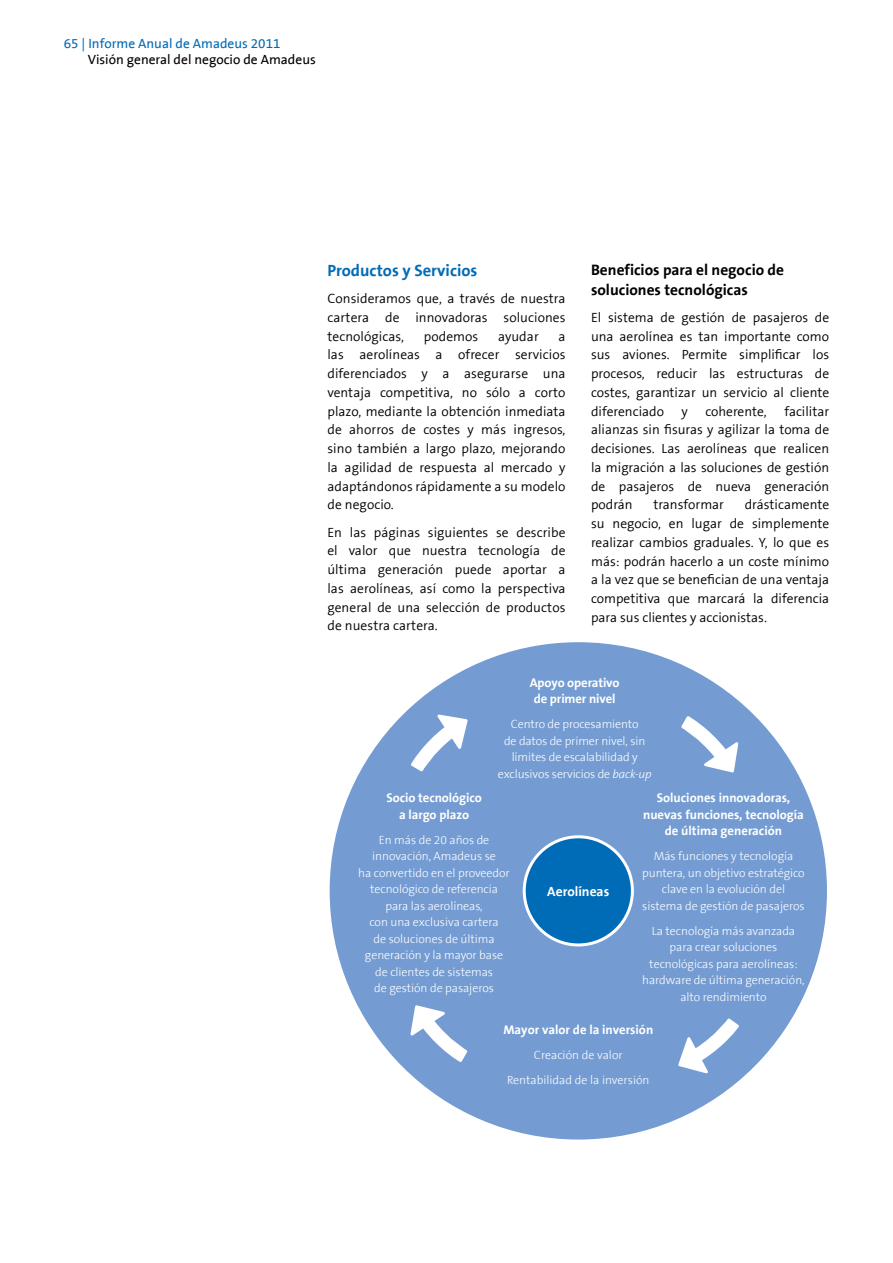
<style>
.page{position:relative;width:893px;height:1263px;background:#fff}
.page>*{position:absolute;margin:0;border:0;box-sizing:border-box;transform-origin:0 0}
.t1{font:700 16.5px "The Sans B7";color:#006bb6}
.t2{font:700 15.3px/19.5px "The Sans B7";color:#000}
.t3{font:300 13.5px/18.8px "The Sans B4";color:#000;text-align:justify}
.t4{font:13.5px "The Sans B5 Plain";color:#000}
.t5{font:13.5px "The Sans B5 Plain";color:#006bb6}
.t6{font:700 13.5px "The Sans B7";color:#fff}
.t7{font:700 12.75px/16.5px "The Sans B7";color:#fff;text-align:center}
.t8{font:300 12px/16.5px "The Sans B3";letter-spacing:-.005em;color:#fff;text-align:center}
.s1{font-style:italic}
</style>
<div class="page">
<div style="left:330px;top:642px;width:497px;height:497px;background:#749cd2;border-radius:50%"></div>
<div style="left:524px;top:837px;width:108px;height:108px;background:#006bb6;border-radius:50%"></div>
<div style="left:523px;top:835px;width:111px;height:111px;border:3px solid #fff;border-radius:50%"></div>
<svg style="left:411px;top:714px;width:57px;height:57px"></svg>
<svg style="left:681px;top:716px;width:57px;height:56px"></svg>
<svg style="left:678px;top:1018px;width:61px;height:55px"></svg>
<svg style="left:410px;top:1005px;width:57px;height:57px"></svg>
<p class="t5" style="left:64px;top:37px;width:218px">65 | Informe Anual de Amadeus 2011</p>
<p class="t4" style="left:88px;top:53px;width:229px">Visión general del negocio de Amadeus</p>
<p class="t1" style="left:327px;top:262px;width:151px">Productos y Servicios</p>
<p class="t3" style="left:327px;top:290px;width:240px">Consideramos que, a través de nuestra cartera de innovadoras soluciones tecnológicas,</p>
<p class="t3" style="left:424px;top:327px;width:56px">podemos</p>
<p class="t3" style="left:498px;top:327px;width:42px">ayudar</p>
<p class="t3" style="left:327px;top:327px;width:240px;text-indent:231px">a las aerolíneas a ofrecer servicios diferenciados y a asegurarse una ventaja competitiva, no sólo a corto plazo, mediante la obtención inmediata de ahorros de costes y más ingresos, sino también a largo plazo, mejorando la agilidad de respuesta al mercado y adaptándonos rápidamente a su modelo de negocio.</p>
<p class="t3" style="left:327px;top:523px;width:240px">En las páginas siguientes se describe el valor que nuestra tecnología de última generación puede aportar a las aerolíneas, así como la perspectiva general de una selección de productos de nuestra cartera.</p>
<p class="t2" style="left:591px;top:261px;width:195px">Beneficios para el negocio de soluciones tecnológicas</p>
<p class="t3" style="left:591px;top:308px;width:240px">El sistema de gestión de pasajeros de una aerolínea es tan importante como sus aviones. Permite simplificar los procesos, reducir las estructuras de costes, garantizar un servicio al cliente diferenciado</p>
<p class="t3" style="left:591px;top:402px;width:240px;text-indent:193px">facilitar alianzas sin fisuras y agilizar la toma de decisiones. Las aerolíneas que realicen la migración a las soluciones de gestión de pasajeros de nueva generación podrán</p>
<p class="t3" style="left:681px;top:402px;width:8px">y</p>
<p class="t3" style="left:705px;top:402px;width:63px">coherente,</p>
<p class="t3" style="left:591px;top:496px;width:240px;text-indent:154px">drásticamente su negocio, en lugar de simplemente realizar cambios graduales. Y, lo que es más: podrán hacerlo a un coste mínimo a la vez que se benefician de una ventaja competitiva que marcará la diferencia para sus clientes y accionistas.</p>
<p class="t3" style="left:653px;top:496px;width:72px">transformar</p>
<p class="t7" style="left:530px;top:674px;width:91px">Apoyo operativo de primer nivel</p>
<p class="t8" style="left:498px;top:716px;width:155px">Centro de procesamiento<br>de datos de primer nivel, sin límites de escalabilidad y exclusivos servicios de <span class="s1">back-up</span></p>
<p class="t7" style="left:643px;top:790px;width:162px">Soluciones innovadoras, nuevas funciones, tecnología de última generación</p>
<p class="t8" style="left:642px;top:848px;width:164px">Más funciones y tecnología puntera, un objetivo estratégico clave en la evolución del sistema de gestión de pasajeros</p>
<p class="t8" style="left:642px;top:923px;width:164px">La tecnología más avanzada para crear soluciones tecnológicas para aerolíneas: hardware de última generación, alto rendimiento</p>
<p class="t7" style="left:386px;top:790px;width:97px">Socio tecnológico a largo plazo</p>
<p class="t8" style="left:358px;top:832px;width:153px">En más de 20 años de innovación, Amadeus se<br>ha convertido en el proveedor tecnológico de referencia para las aerolíneas,<br>con una exclusiva cartera<br>de soluciones de última generación y la mayor base de clientes de sistemas<br>de gestión de pasajeros</p>
<p class="t6" style="left:547px;top:884px;width:64px">Aerolíneas</p>
<p class="t7" style="left:503px;top:1022px;width:151px">Mayor valor de la inversión</p>
<p class="t8" style="left:507px;top:1043px;width:144px;line-height:25px">Creación de valor<br>Rentabilidad de la inversión</p>
</div>
